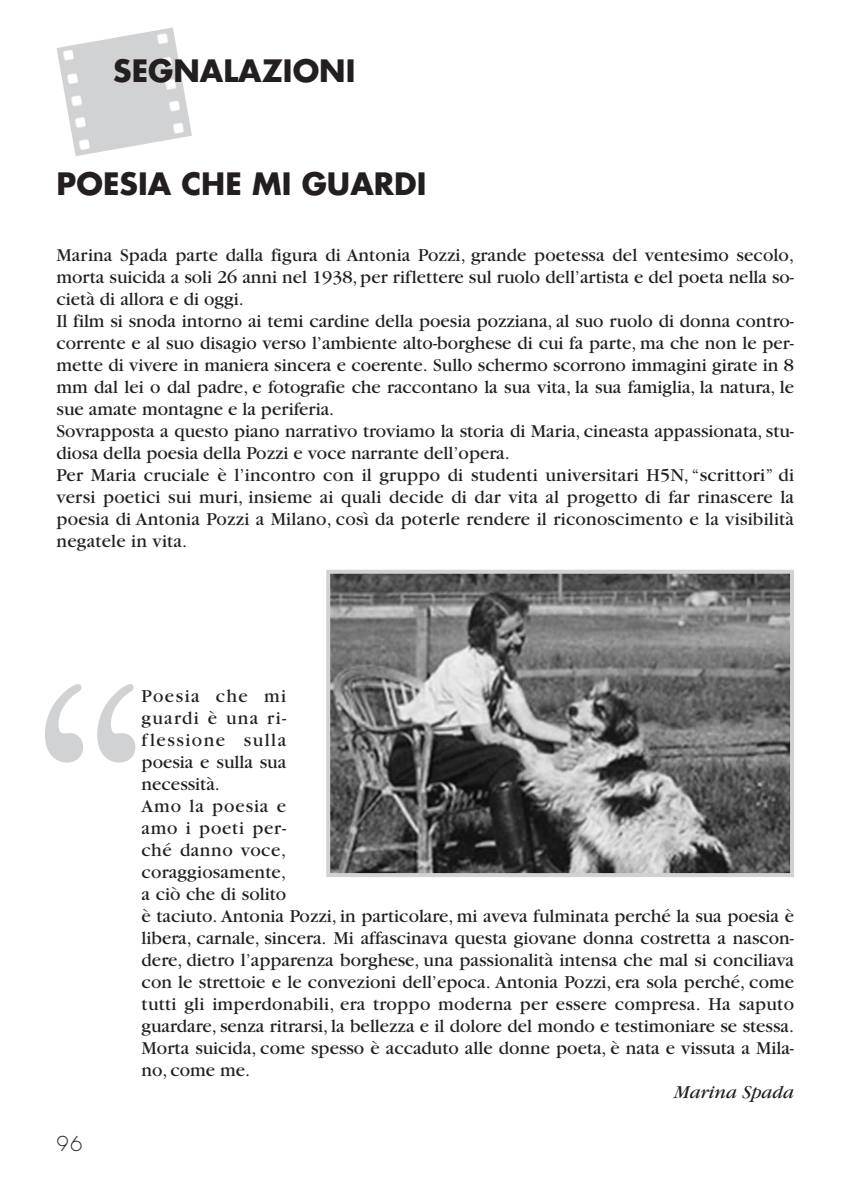
<style>
.page{position:relative;width:851px;height:1191px;background:#fff}
.page>*{position:absolute;margin:0;border:0;box-sizing:border-box;transform-origin:0 0}
.t1{font:350.6px "Garamond";color:#d1d2d4}
.t2{font:700 30px "Futura";color:#231f20}
.t3{font:300 20px "Futura";color:#231f20}
.t4{font:19px/22px "Garamond";color:#231f20}
.t5{font:italic 19px "Garamond";color:#231f20}
</style>
<div class="page">
<img style="left:57px;top:27px;width:135px;height:129px">
<img style="left:331px;top:575px;width:458px;height:297px">
<div style="left:326px;top:570px;width:468px;height:307px;border:4px solid #d1d2d4"></div>
<h2 class="t2" style="left:113px;top:57px;width:244px">SEGNALAZIONI</h2>
<h2 class="t2" style="left:56px;top:170px;width:371px">POESIA CHE MI GUARDI</h2>
<p class="t4" style="left:56px;top:246px;width:739px">Marina Spada parte dalla figura di Antonia Pozzi, grande poetessa del ventesimo secolo, morta suicida a soli 26 anni nel 1938, per riflettere sul ruolo dell’artista e del poeta nella so&shy;cietà di allora e di oggi.<br>Il film si snoda intorno ai temi cardine della poesia pozziana, al suo ruolo di donna contro&shy;corrente e al suo disagio verso l’ambiente alto-borghese di cui fa parte, ma che non le per&shy;mette di vivere in maniera sincera e coerente. Sullo schermo scorrono immagini girate in 8 mm dal lei o dal padre, e fotografie che raccontano la sua vita, la sua famiglia, la natura, le sue amate montagne e la periferia.<br>Sovrapposta a questo piano narrativo troviamo la storia di Maria, cineasta appassionata, stu&shy;diosa della poesia della Pozzi e voce narrante dell’opera.<br>Per Maria cruciale è l’incontro con il gruppo di studenti universitari H5N, “scrittori” di versi poetici sui muri, insieme ai quali decide di dar vita al progetto di far rinascere la poesia di Antonia Pozzi a Milano, così da poterle rendere il riconoscimento e la visibilità negatele in vita.</p>
<h1 class="t1" style="left:17px;top:671px;width:148px">“</h1>
<p class="t4" style="left:142px;top:686px;width:653px">Poesia che mi<br>guardi è una ri-<br>flessione sulla<br>poesia e sulla sua<br>necessità.<br>Amo la poesia e<br>amo i poeti per-<br>ché danno voce,<br>coraggiosamente,<br>a ciò che di solito<br>è taciuto. Antonia Pozzi, in particolare, mi aveva fulminata perché la sua poesia è libera, carnale, sincera. Mi affascinava questa giovane donna costretta a nascon&shy;dere, dietro l’apparenza borghese, una passionalità intensa che mal si conciliava con le strettoie e le convezioni dell’epoca. Antonia Pozzi, era sola perché, come tutti gli imperdonabili, era troppo moderna per essere compresa. Ha saputo guardare, senza ritrarsi, la bellezza e il dolore del mondo e testimoniare se stessa.<br>Morta suicida, come spesso è accaduto alle donne poeta, è nata e vissuta a Mila&shy;no, come me.</p>
<p class="t5" style="left:674px;top:1085px;width:121px">Marina Spada</p>
<p class="t3" style="left:56px;top:1134px;width:28px">96</p>
</div>
